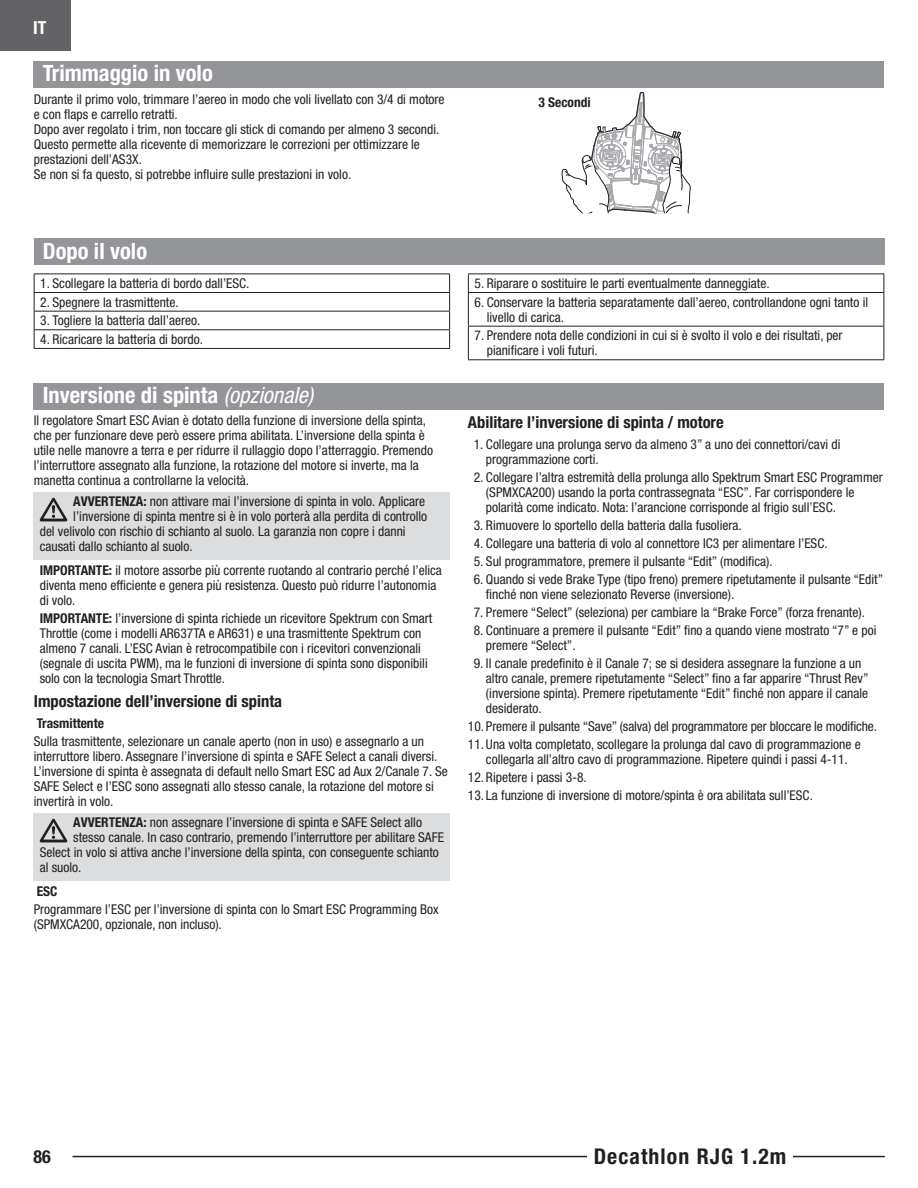
<style>
.page{position:relative;width:918px;height:1188px;background:#fff}
.page>*{position:absolute;margin:0;border:0;box-sizing:border-box;transform-origin:0 0}
.EFL_Main_Header{font:700 condensed 22.5px "Helvetica Neue LT Std";color:#fff}
.t1{font:700 condensed 21.75px "Helvetica Neue LT Std";letter-spacing:.05em;color:#231f20}
.t2{font:700 condensed 18px "Helvetica Neue LT Std";color:#fff}
.t3{font:700 condensed 18px "Helvetica Neue LT Std";color:#231f20}
.EFL_Sub-header{font:700 condensed 16.5px "Helvetica Neue LT Std";color:#231f20}
.EFL_Body_Text{font:condensed 13.5px/15px "Helvetica Neue LT Std";color:#231f20}
.EFL_Tip_Important{font:condensed 13.5px/15px "Helvetica Neue LT Std";color:#231f20}
.EFL_Cautions_and_Warnings{font:condensed 13.5px "Helvetica Neue LT Std";color:#231f20}
.EFL_Sub2-header{font:700 condensed 13.5px "Helvetica Neue LT Std";color:#231f20}
.EFL_Body_Text-2{font:700 condensed 13.5px "Helvetica Neue LT Std";color:#231f20}
.s1{font-weight:400;font-style:italic}
.s2{font-weight:700}
</style>
<div class="page">
<div style="left:0;top:0;width:71px;height:51px;background:#636366"></div>
<hr style="left:73px;top:1156px;width:812px;height:1px;background:#231f20">
<div style="left:588px;top:1146px;width:205px;height:21px;background:#fff"></div>
<svg style="left:561px;top:91px;width:130px;height:123px"></svg>
<div style="left:34px;top:61px;width:850px;height:27px;background:#939598"></div>
<div style="left:34px;top:238px;width:850px;height:28px;background:#939598"></div>
<hr style="left:34px;top:274px;width:416px;height:1px;background:#231f20">
<hr style="left:34px;top:292px;width:416px;height:1px;background:#231f20">
<hr style="left:34px;top:311px;width:416px;height:1px;background:#231f20">
<hr style="left:34px;top:329px;width:416px;height:1px;background:#231f20">
<svg style="left:34px;top:274px;width:1px;height:74px"></svg>
<svg style="left:449px;top:274px;width:1px;height:74px"></svg>
<hr style="left:34px;top:348px;width:416px;height:1px;background:#231f20">
<hr style="left:468px;top:274px;width:416px;height:1px;background:#231f20">
<svg style="left:468px;top:274px;width:1px;height:18px"></svg>
<svg style="left:884px;top:274px;width:1px;height:18px"></svg>
<hr style="left:468px;top:292px;width:416px;height:1px;background:#231f20">
<hr style="left:468px;top:293px;width:1px;height:33px;background:#231f20">
<hr style="left:884px;top:293px;width:1px;height:33px;background:#231f20">
<hr style="left:468px;top:326px;width:416px;height:1px;background:#231f20">
<hr style="left:468px;top:327px;width:1px;height:32px;background:#231f20">
<hr style="left:884px;top:327px;width:1px;height:32px;background:#231f20">
<hr style="left:468px;top:359px;width:416px;height:1px;background:#231f20">
<div style="left:34px;top:383px;width:850px;height:27px;background:#939598"></div>
<div style="left:34px;top:492px;width:416px;height:68px;background:#dcdddf"></div>
<div style="left:34px;top:813px;width:416px;height:68px;background:#dcdddf"></div>
<svg style="left:40px;top:498px;width:27px;height:23px"></svg>
<svg style="left:40px;top:819px;width:27px;height:23px"></svg>
<h3 class="t2" style="left:33px;top:17px;width:15px">IT</h3>
<p class="EFL_Main_Header" style="left:43px;top:60px;width:172px">Trimmaggio in volo</p>
<p class="EFL_Body_Text" style="left:34px;top:92px;width:412px">Durante il primo volo, trimmare l’aereo in modo che voli livellato con 3/4 di motore e con flaps e carrello retratti.</p>
<p class="EFL_Body_Text" style="left:34px;top:122px;width:407px">Dopo aver regolato i trim, non toccare gli stick di comando per almeno 3 secondi.<br>Questo permette alla ricevente di memorizzare le correzioni per ottimizzare le prestazioni dell’AS3X.</p>
<p class="EFL_Body_Text" style="left:34px;top:167px;width:319px">Se non si fa questo, si potrebbe influire sulle prestazioni in volo.</p>
<p class="EFL_Body_Text-2" style="left:538px;top:94px;width:54px">3 Secondi</p>
<p class="EFL_Main_Header" style="left:43px;top:237px;width:106px">Dopo il volo</p>
<p class="EFL_Body_Text" style="left:40px;top:276px;width:211px">1. Scollegare la batteria di bordo dall’ESC.</p>
<p class="EFL_Body_Text" style="left:40px;top:294px;width:140px">2. Spegnere la trasmittente.</p>
<p class="EFL_Body_Text" style="left:40px;top:313px;width:161px">3. Togliere la batteria dall’aereo.</p>
<p class="EFL_Body_Text" style="left:40px;top:332px;width:164px">4. Ricaricare la batteria di bordo.</p>
<p class="EFL_Main_Header" style="left:43px;top:382px;width:272px">Inversione di spinta <span class="s1">(opzionale)</span></p>
<p class="EFL_Body_Text" style="left:34px;top:413px;width:401px">Il regolatore Smart ESC Avian è dotato della funzione di inversione della spinta, che per funzionare deve però essere prima abilitata. L’inversione della spinta è utile nelle manovre a terra e per ridurre il rullaggio dopo l’atterraggio. Premendo l’interruttore assegnato alla funzione, la rotazione del motore si inverte, ma la manetta continua a controllarne la velocità.</p>
<p class="EFL_Cautions_and_Warnings" style="left:73px;top:494px;width:353px"><span class="s2">AVVERTENZA:</span> non attivare mai l’inversione di spinta in volo. Applicare</p>
<p class="EFL_Cautions_and_Warnings" style="left:73px;top:509px;width:355px">l’inversione di spinta mentre si è in volo porterà alla perdita di controllo</p>
<p class="EFL_Cautions_and_Warnings" style="left:40px;top:524px;width:367px">del velivolo con rischio di schianto al suolo. La garanzia non copre i danni</p>
<p class="EFL_Cautions_and_Warnings" style="left:40px;top:539px;width:154px">causati dallo schianto al suolo.</p>
<p class="EFL_Tip_Important" style="left:40px;top:563px;width:404px"><span class="s2">IMPORTANTE:</span> il motore assorbe più corrente ruotando al contrario perché l’elica diventa meno efficiente e genera più resistenza. Questo può ridurre l’autonomia di volo.</p>
<p class="EFL_Tip_Important" style="left:40px;top:611px;width:394px"><span class="s2">IMPORTANTE:</span> l’inversione di spinta richiede un ricevitore Spektrum con Smart Throttle (come i modelli AR637TA e AR631) e una trasmittente Spektrum con almeno 7 canali. L’ESC Avian è retrocompatibile con i ricevitori convenzionali (segnale di uscita PWM), ma le funzioni di inversione di spinta sono disponibili solo con la tecnologia Smart Throttle.</p>
<p class="EFL_Sub-header" style="left:34px;top:692px;width:250px">Impostazione dell’inversione di spinta</p>
<p class="EFL_Sub2-header" style="left:37px;top:715px;width:69px">Trasmittente</p>
<p class="EFL_Body_Text" style="left:34px;top:734px;width:416px">Sulla trasmittente, selezionare un canale aperto (non in uso) e assegnarlo a un interruttore libero. Assegnare l’inversione di spinta e SAFE Select a canali diversi.<br>L’inversione di spinta è assegnata di default nello Smart ESC ad Aux 2/Canale 7. Se SAFE Select e l’ESC sono assegnati allo stesso canale, la rotazione del motore si invertirà in volo.</p>
<p class="EFL_Cautions_and_Warnings" style="left:73px;top:815px;width:350px"><span class="s2">AVVERTENZA:</span> non assegnare l’inversione di spinta e SAFE Select allo</p>
<p class="EFL_Cautions_and_Warnings" style="left:73px;top:830px;width:372px">stesso canale. In caso contrario, premendo l’interruttore per abilitare SAFE</p>
<p class="EFL_Cautions_and_Warnings" style="left:40px;top:845px;width:401px">Select in volo si attiva anche l’inversione della spinta, con conseguente schianto</p>
<p class="EFL_Cautions_and_Warnings" style="left:40px;top:860px;width:43px">al suolo.</p>
<p class="EFL_Sub2-header" style="left:37px;top:883px;width:22px">ESC</p>
<p class="EFL_Body_Text" style="left:34px;top:902px;width:406px">Programmare l’ESC per l’inversione di spinta con lo Smart ESC Programming Box (SPMXCA200, opzionale, non incluso).</p>
<p class="EFL_Body_Text" style="left:475px;top:276px;width:297px">5. Riparare o sostituire le parti eventualmente danneggiate.</p>
<p class="EFL_Body_Text" style="left:487px;top:294px;width:383px;text-indent:-12px">6. Conservare la batteria separatamente dall’aereo, controllandone ogni tanto il livello di carica.</p>
<p class="EFL_Body_Text" style="left:487px;top:328px;width:357px;text-indent:-12px">7. Prendere nota delle condizioni in cui si è svolto il volo e dei risultati, per pianificare i voli futuri.</p>
<p class="EFL_Sub-header" style="left:468px;top:412px;width:257px">Abilitare l’inversione di spinta / motore</p>
<p class="EFL_Body_Text" style="left:486px;top:436px;width:356px;text-indent:-12px">1. Collegare una prolunga servo da almeno 3” a uno dei connettori/cavi di programmazione corti.</p>
<p class="EFL_Body_Text" style="left:486px;top:469px;width:398px;text-indent:-12px">2. Collegare l’altra estremità della prolunga allo Spektrum Smart ESC Programmer (SPMXCA200) usando la porta contrassegnata “ESC”. Far corrispondere le polarità come indicato. Nota: l’arancione corrisponde al frigio sull’ESC.</p>
<p class="EFL_Body_Text" style="left:474px;top:517px;width:269px">3. Rimuovere lo sportello della batteria dalla fusoliera.</p>
<p class="EFL_Body_Text" style="left:474px;top:535px;width:355px">4. Collegare una batteria di volo al connettore IC3 per alimentare l’ESC.</p>
<p class="EFL_Body_Text" style="left:474px;top:553px;width:300px">5. Sul programmatore, premere il pulsante “Edit” (modifica).</p>
<p class="EFL_Body_Text" style="left:486px;top:571px;width:399px;text-indent:-12px">6. Quando si vede Brake Type (tipo freno) premere ripetutamente il pulsante “Edit” finché non viene selezionato Reverse (inversione).</p>
<p class="EFL_Body_Text" style="left:474px;top:604px;width:393px">7. Premere “Select” (seleziona) per cambiare la “Brake Force” (forza frenante).</p>
<p class="EFL_Body_Text" style="left:486px;top:622px;width:392px;text-indent:-12px">8. Continuare a premere il pulsante “Edit” fino a quando viene mostrato “7” e poi premere “Select”.</p>
<p class="EFL_Body_Text" style="left:486px;top:655px;width:384px;text-indent:-12px">9. Il canale predefinito è il Canale 7; se si desidera assegnare la funzione a un altro canale, premere ripetutamente “Select” fino a far apparire “Thrust Rev” (inversione spinta). Premere ripetutamente “Edit” finché non appare il canale desiderato.</p>
<p class="EFL_Body_Text" style="left:468px;top:718px;width:411px">10. Premere il pulsante “Save” (salva) del programmatore per bloccare le modifiche.</p>
<p class="EFL_Body_Text" style="left:468px;top:736px;width:394px;text-align:center">11. Una volta completato, scollegare la prolunga dal cavo di programmazione e collegarla all’altro cavo di programmazione. Ripetere quindi i passi 4-11.</p>
<p class="EFL_Body_Text" style="left:468px;top:769px;width:120px">12. Ripetere i passi 3-8.</p>
<p class="EFL_Body_Text" style="left:468px;top:787px;width:346px">13. La funzione di inversione di motore/spinta è ora abilitata sull’ESC.</p>
<h3 class="t3" style="left:33px;top:1146px;width:19px">86</h3>
<h2 class="t1" style="left:594px;top:1143px;width:194px">Decathlon RJG 1.2m</h2>
</div>
